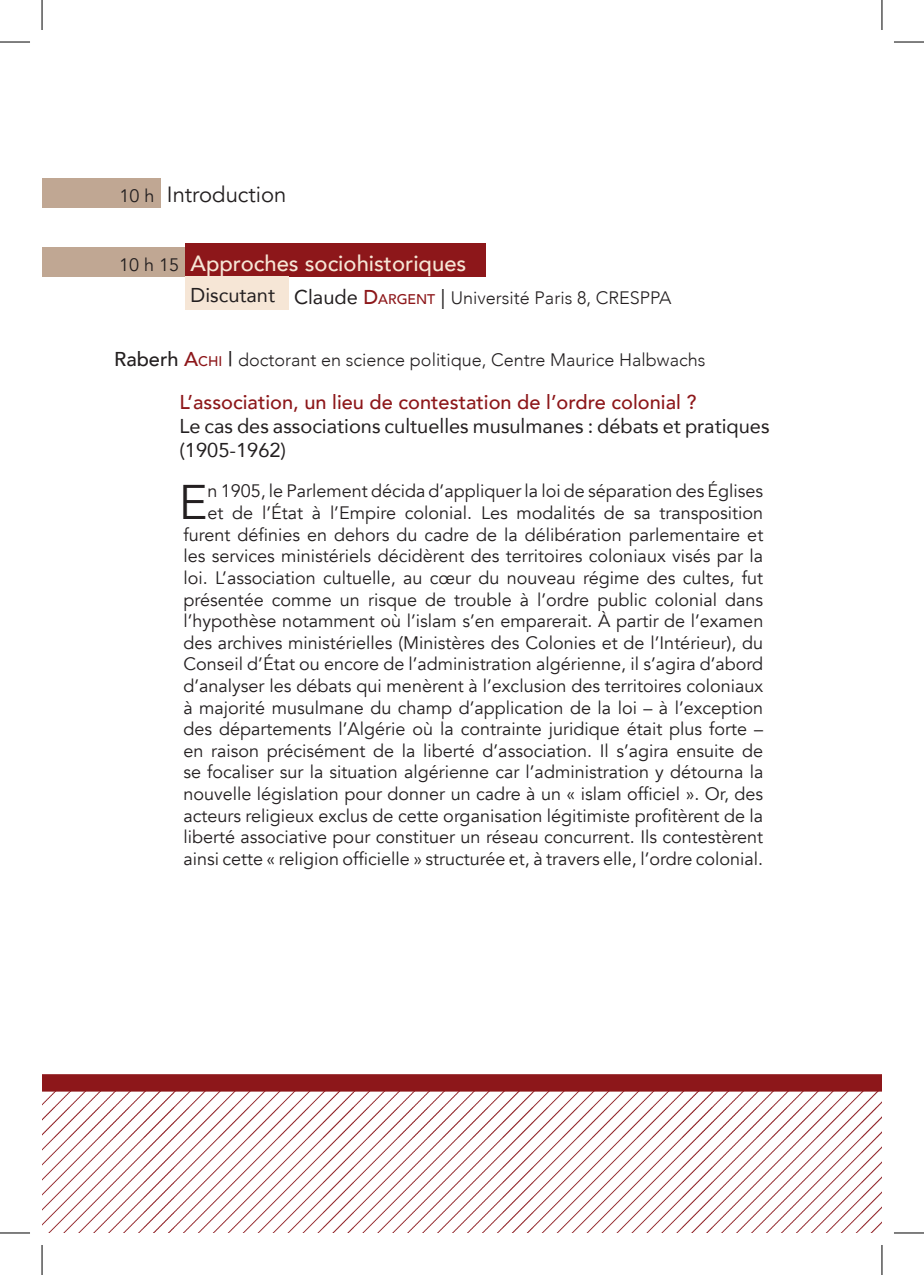
<style>
.page{position:relative;width:924px;height:1275px;background:#fff}
.page>*{position:absolute;margin:0;border:0;box-sizing:border-box;transform-origin:0 0}
.Résumé{font:48.6px "Avenir";color:#231f20}
.Titre_session{font:500 22px "Avenir";color:#f6e6d6}
.t1{font:22px "Avenir";color:#231f20}
.Sous-titre_communica{font:20px/24px "Avenir";color:#231f20}
.Paragraphe_Titre_com{font:500 20px "Avenir";color:#8d171a}
.Discutant{font:20px "Avenir";color:#231f20}
.Résumé-2{font:18px/21.6px "Avenir";color:#231f20;text-align:right}
.Paragraphe_nom_inter{font:300 18px "Avenir";color:#231f20}
.Discutant-2{font:300 18px "Avenir";color:#231f20}
.Heures{font:18px "Avenir";color:#231f20}
.s1{font-weight:400;font-size:20px}
.s2{font-weight:500;font-size:20px;color:#8d171a}
.s3{font-weight:500;font-size:14px;color:#8d171a}
.s4{font-weight:500;font-size:20px}
</style>
<div class="page">
<svg style="left:42px;top:1074px;width:839px;height:159px"></svg>
<div style="left:42px;top:179px;width:118px;height:29px;background:#c0a793"></div>
<div style="left:42px;top:247px;width:143px;height:29px;background:#c0a793"></div>
<div style="left:185px;top:243px;width:300px;height:33px;background:#8d171a"></div>
<div style="left:185px;top:276px;width:103px;height:34px;background:#f6e6d6"></div>
<hr style="left:0;top:42px;width:30px;height:1px;background:#000">
<hr style="left:893px;top:42px;width:30px;height:1px;background:#000">
<hr style="left:0;top:1232px;width:30px;height:1px;background:#000">
<hr style="left:893px;top:1232px;width:30px;height:1px;background:#000">
<hr style="left:42px;top:0;width:1px;height:30px;background:#000">
<hr style="left:42px;top:1245px;width:1px;height:30px;background:#000">
<hr style="left:881px;top:0;width:1px;height:30px;background:#000">
<hr style="left:881px;top:1245px;width:1px;height:30px;background:#000">
<p class="Heures" style="left:119px;top:185px;width:37px">10 h</p>
<p class="t1" style="left:167px;top:182px;width:121px">Introduction</p>
<p class="Heures" style="left:119px;top:254px;width:62px">10 h 15</p>
<p class="Titre_session" style="left:190px;top:244px;width:277px">Approches sociohistoriques</p>
<p class="Discutant" style="left:190px;top:279px;width:86px">Discutant</p>
<p class="Discutant-2" style="left:294px;top:287px;width:379px"><span class="s1">Claude</span> <span class="s2">D</span><span class="s3">ARGENT</span> <span class="s1">|</span> Université Paris 8, CRESPPA</p>
<p class="Paragraphe_nom_inter" style="left:114px;top:349px;width:592px"><span class="s4">Raberh</span> <span class="s2">A</span><span class="s3">CHI</span> <span class="s4">|</span> doctorant en science politique, Centre Maurice Halbwachs</p>
<p class="Paragraphe_Titre_com" style="left:179px;top:384px;width:518px">L’association, un lieu de contestation de l’ordre colonial ?</p>
<p class="Sous-titre_communica" style="left:179px;top:413px;width:591px">Le cas des associations cultuelles musulmanes : débats et pratiques (1905-1962)</p>
<p class="Résumé-2" style="left:183px;top:481px;width:581px">n 1905, le Parlement décida d’appliquer la loi de séparation des Églises<br>et de l’État à l’Empire colonial. Les modalités de sa transposition furent définies en dehors du cadre de la délibération parlementaire et les services ministériels décidèrent des territoires coloniaux visés par la loi. L’association cultuelle, au cœur du nouveau régime des cultes, fut présentée comme un risque de trouble à l’ordre public colonial dans l’hypothèse notamment où l’islam s’en emparerait. À partir de l’examen des archives ministérielles (Ministères des Colonies et de l’Intérieur), du Conseil d’État ou encore de l’administration algérienne, il s’agira d’abord d’analyser les débats qui menèrent à l’exclusion des territoires coloniaux à majorité musulmane du champ d’application de la loi – à l’exception des départements l’Algérie où la contrainte juridique était plus forte – en raison précisément de la liberté d’association. Il s’agira ensuite de se focaliser sur la situation algérienne car l’administration y détourna la nouvelle législation pour donner un cadre à un « islam officiel ». Or, des acteurs religieux exclus de cette organisation légitimiste profitèrent de la liberté associative pour constituer un réseau concurrent. Ils contestèrent ainsi cette « religion officielle » structurée et, à travers elle, l’ordre colonial.</p>
<p class="Résumé" style="left:179px;top:473px;width:30px">E</p>
</div>
